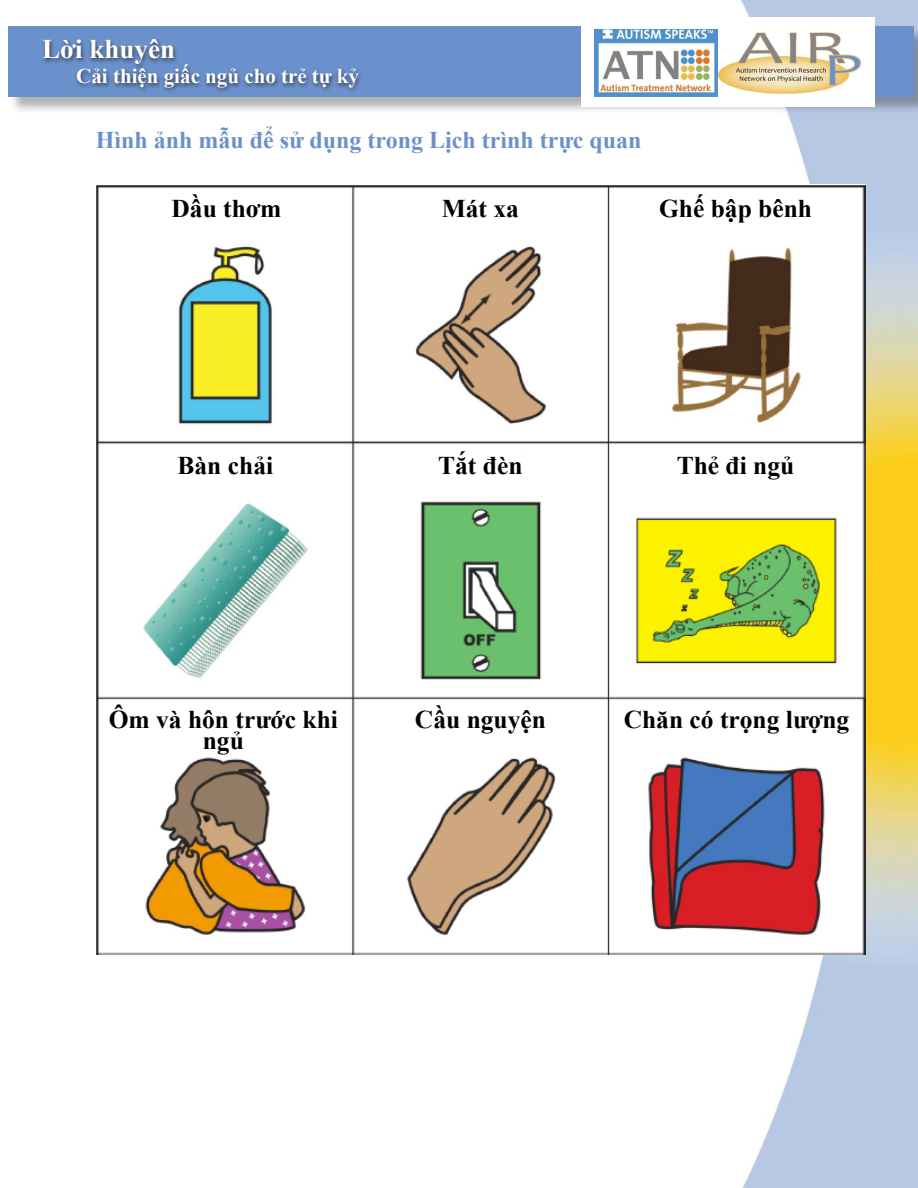
<style>
.page{position:relative;width:918px;height:1188px;background:#fff}
.page>*{position:absolute;margin:0;border:0;box-sizing:border-box;transform-origin:0 0}
.t1{font:700 27px "Times New Roman";color:#fff}
.t2{font:700 25.5px/21px "Times New Roman";color:#000;text-align:center}
.t3{font:700 24px "Times New Roman";color:#6b91cc}
.t4{font:700 21px "Times New Roman";color:#fff}
</style>
<div class="page">
<img style="left:96px;top:0;width:822px;height:1188px">
<div style="left:9px;top:27px;width:909px;height:87px;background:#231f20;opacity:.35"></div>
<div style="left:8px;top:26px;width:906px;height:71px;background:#6b91cc"></div>
<div style="left:40px;top:37px;width:324px;height:56px;background:#231f20;opacity:.75"></div>
<img style="left:96px;top:185px;width:769px;height:769px">
<div style="left:581px;top:18px;width:294px;height:89px;background:#fff"></div>
<img style="left:594px;top:30px;width:124px;height:67px">
<img style="left:718px;top:32px;width:144px;height:62px">
<p class="t1" style="left:42px;top:30px;width:134px">Lời khuyên</p>
<p class="t4" style="left:76px;top:62px;width:284px">Cải thiện giấc ngủ cho trẻ tự kỷ</p>
<p class="t3" style="left:96px;top:124px;width:547px">Hình ảnh mẫu để sử dụng trong Lịch trình trực quan</p>
<p class="t2" style="left:172px;top:197px;width:111px">Dầu thơm</p>
<p class="t2" style="left:442px;top:197px;width:79px">Mát xa</p>
<p class="t2" style="left:659px;top:197px;width:155px">Ghế bập bênh</p>
<p class="t2" style="left:178px;top:454px;width:97px">Bàn chải</p>
<p class="t2" style="left:438px;top:454px;width:86px">Tắt đèn</p>
<p class="t2" style="left:677px;top:454px;width:119px">Thẻ đi ngủ</p>
<p class="t2" style="left:109px;top:709px;width:231px">Ôm và hôn trước khi ngủ</p>
<p class="t2" style="left:415px;top:709px;width:133px">Cầu nguyện</p>
<p class="t2" style="left:624px;top:709px;width:227px">Chăn có trọng lượng</p>
</div>
